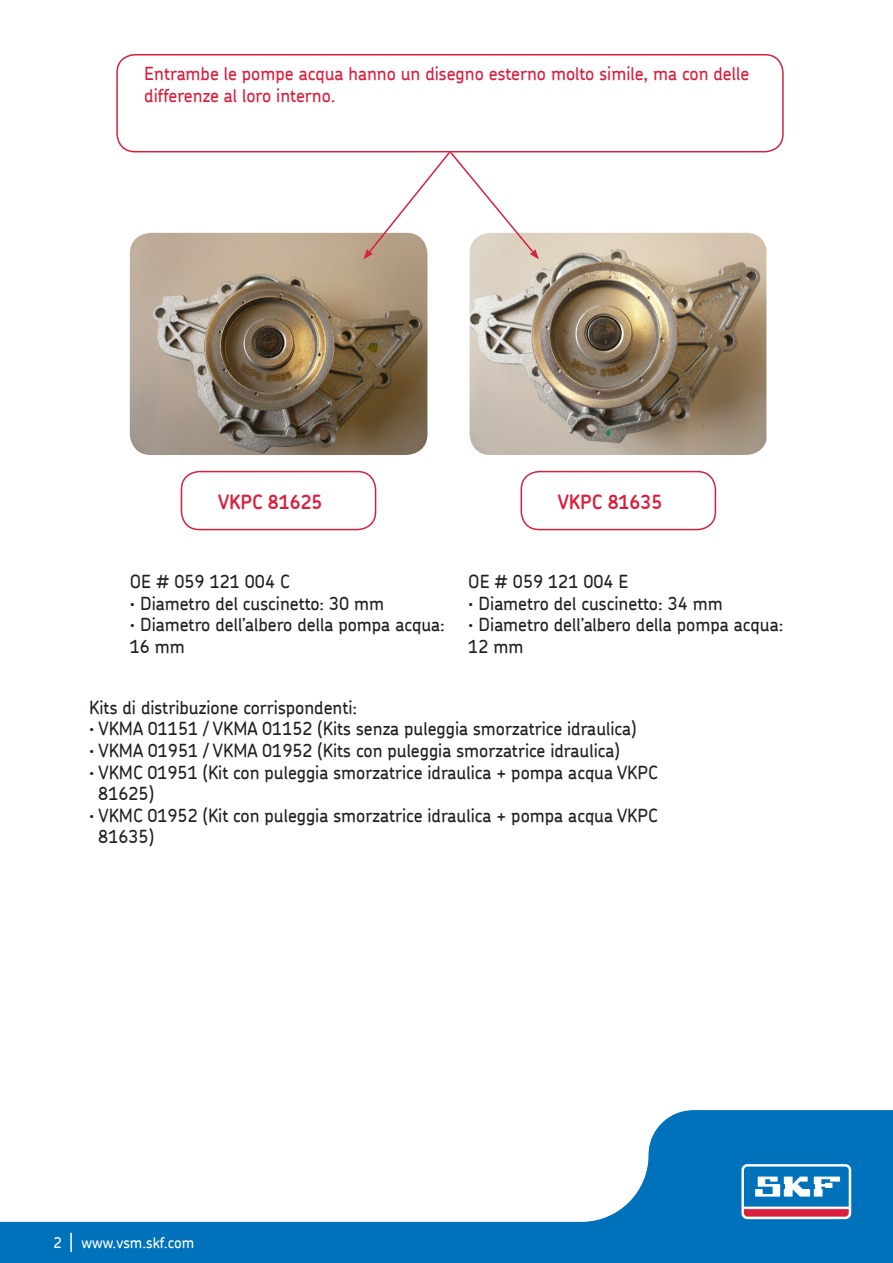
<style>
.page{position:relative;width:893px;height:1263px;background:#fff}
.page>*{position:absolute;margin:0;border:0;box-sizing:border-box;transform-origin:0 0}
.t1{font:600 19.5px "SKF Chevin";color:#da1f3d}
.t2{font:500 18px/21.6px "SKF Chevin";color:#231f20}
.t3{font:500 18px "SKF Chevin";color:#da1f3d}
.t4{font:500 15px "SKF Chevin";color:#fff}
</style>
<div class="page">
<img style="left:130px;top:233px;width:297px;height:222px">
<img style="left:469px;top:233px;width:297px;height:222px">
<div style="left:116px;top:54px;width:668px;height:98px;border:2px solid #da1f3d;border-radius:18px"></div>
<svg style="left:364px;top:150px;width:175px;height:109px"></svg>
<div style="left:181px;top:471px;width:195px;height:59px;border:2px solid #da1f3d;border-radius:18px"></div>
<div style="left:521px;top:471px;width:195px;height:59px;border:2px solid #da1f3d;border-radius:18px"></div>
<img style="left:0;top:1110px;width:893px;height:153px">
<svg style="left:70px;top:1233px;width:2px;height:19px"></svg>
<p class="t3" style="left:144px;top:62px;width:606px">Entrambe le pompe acqua hanno un disegno esterno molto simile, ma con delle</p>
<p class="t3" style="left:144px;top:84px;width:193px">differenze al loro interno.</p>
<p class="t1" style="left:218px;top:490px;width:106px">VKPC 81625</p>
<p class="t1" style="left:558px;top:490px;width:106px">VKPC 81635</p>
<p class="t2" style="left:130px;top:570px;width:162px">OE # 059 121 004 C</p>
<p class="t2" style="left:130px;top:592px;width:256px">· Diametro del cuscinetto: 30 mm</p>
<p class="t2" style="left:130px;top:614px;width:317px">· Diametro dell’albero della pompa acqua:<br>16 mm</p>
<p class="t2" style="left:468px;top:570px;width:162px">OE # 059 121 004 E</p>
<p class="t2" style="left:468px;top:592px;width:256px">· Diametro del cuscinetto: 34 mm</p>
<p class="t2" style="left:468px;top:614px;width:317px">· Diametro dell’albero della pompa acqua:<br>12 mm</p>
<p class="t2" style="left:89px;top:696px;width:269px">Kits di distribuzione corrispondenti:</p>
<p class="t2" style="left:89px;top:718px;width:549px">· VKMA 01151 / VKMA 01152 (Kits senza puleggia smorzatrice idraulica)</p>
<p class="t2" style="left:89px;top:739px;width:532px">· VKMA 01951 / VKMA 01952 (Kits con puleggia smorzatrice idraulica)</p>
<p class="t2" style="left:89px;top:761px;width:570px">· VKMC 01951 (Kit con puleggia smorzatrice idraulica + pompa acqua VKPC</p>
<p class="t2" style="left:98px;top:782px;width:57px">81625)</p>
<p class="t2" style="left:89px;top:804px;width:570px">· VKMC 01952 (Kit con puleggia smorzatrice idraulica + pompa acqua VKPC</p>
<p class="t2" style="left:98px;top:826px;width:57px">81635)</p>
<p class="t4" style="left:53px;top:1232px;width:142px">2 www.vsm.skf.com</p>
</div>
